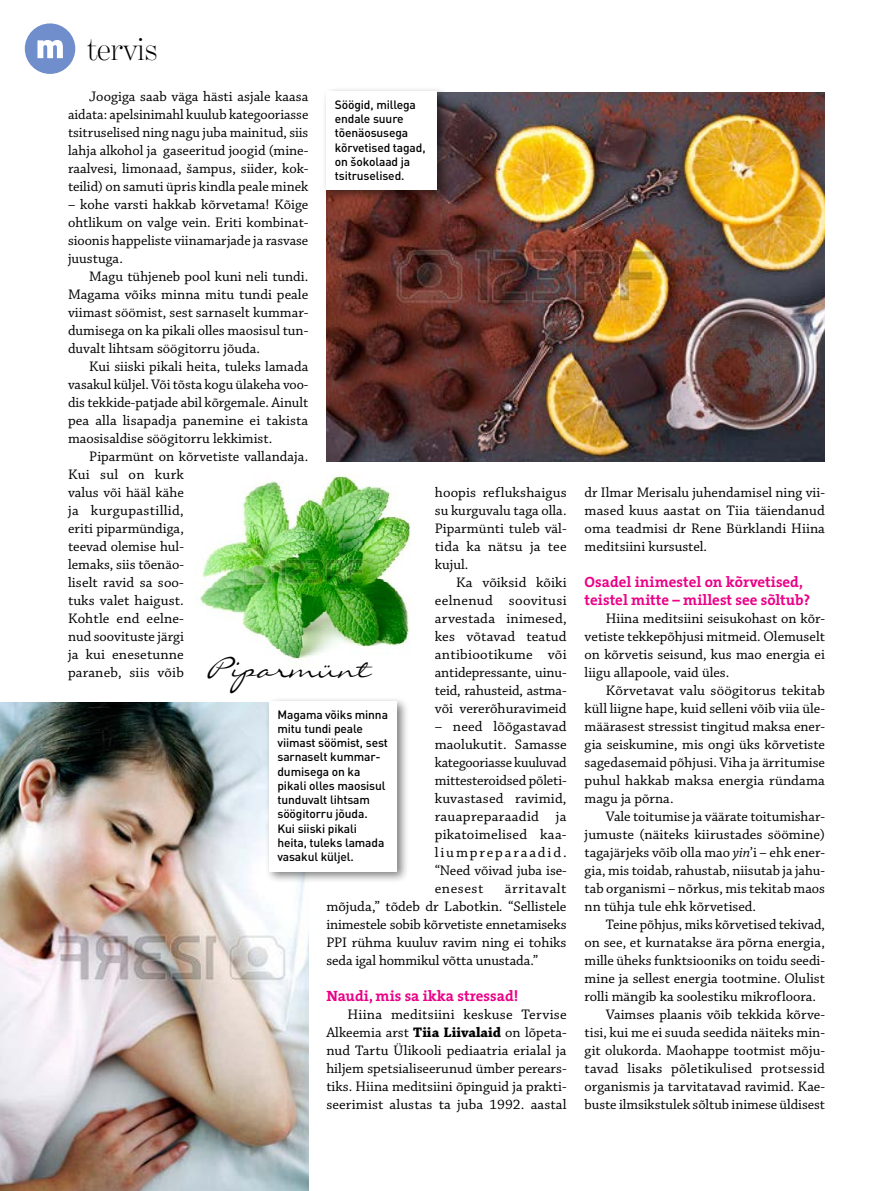
<style>
.page{position:relative;width:893px;height:1191px;background:#fff}
.page>*{position:absolute;margin:0;border:0;box-sizing:border-box;transform-origin:0 0}
.t1{font:300 34.5px "Benton Mod Disp";color:#000}
.t2{font:25.5px "Liorah BT";color:#000}
.t3{font:700 15px/18px "The Serif";color:#eb0087}
.t4{font:14.55px/18px "Chaparral Pro";color:#000;text-align:justify}
.t5{font:500 12px/14.2px "DIN Pro";letter-spacing:-.01em;color:#000}
.s1{font-weight:700}
.s2{font-style:italic}
</style>
<div class="page">
<svg style="left:25px;top:23px;width:50px;height:51px"></svg>
<img style="left:326px;top:92px;width:499px;height:370px">
<div style="left:322px;top:87px;width:127px;height:115px;background:#000;opacity:.5"></div>
<div style="left:326px;top:91px;width:111px;height:99px;background:#fff"></div>
<img style="left:0;top:702px;width:308px;height:489px">
<div style="left:264px;top:696px;width:145px;height:188px;background:#000;opacity:.5"></div>
<div style="left:269px;top:701px;width:127px;height:170px;background:#fff"></div>
<img style="left:200px;top:474px;width:210px;height:185px">
<h1 class="t1" style="left:87px;top:30px;width:72px">tervis</h1>
<p class="t4" style="left:68px;top:88px;width:242px;text-indent:21px">Joogiga saab väga hästi asjale kaasa aidata: apelsinimahl kuulub kategooriasse tsitruselised ning nagu juba mainitud, siis lahja alkohol ja gaseeritud joogid (mine&shy;raalvesi, limonaad, šampus, siider, kok&shy;teilid) on samuti üpris kindla peale minek</p>
<p class="t4" style="left:68px;top:196px;width:242px">– kohe varsti hakkab kõrvetama! Kõige ohtlikum on valge vein. Eriti kombinat&shy;sioonis happeliste viinamarjade ja rasvase juustuga.</p>
<p class="t4" style="left:68px;top:268px;width:242px;text-indent:21px">Magu tühjeneb pool kuni neli tundi.<br>Magama võiks minna mitu tundi peale viimast söömist, sest sarnaselt kummar&shy;dumisega on ka pikali olles maosisul tun&shy;duvalt lihtsam söögitorru jõuda.</p>
<p class="t4" style="left:68px;top:358px;width:242px;text-indent:21px">Kui siiski pikali heita, tuleks lamada vasakul küljel. Või tõsta kogu ülakeha voo&shy;dis tekkide-patjade abil kõrgemale. Ainult pea alla lisapadja panemine ei takista maosisaldise söögitorru lekkimist.</p>
<p class="t4" style="left:68px;top:448px;width:242px;text-align:left;text-indent:21px">Piparmünt on kõrvetiste vallandaja.<br>Kui sul on kurk<br>valus või hääl kähe<br>ja kurgupastillid,<br>eriti piparmündiga,<br>teevad olemise hul-<br>lemaks, siis tõenäo-<br>liselt ravid sa soo-<br>tuks valet haigust.<br>Kohtle end eelne-<br>nud soovituste järgi<br>ja kui enesetunne<br>paraneb, siis võib</p>
<p class="t5" style="left:335px;top:97px;width:92px">Söögid, millega endale suure tõenäosusega kõrvetised tagad, on šokolaad ja tsitruselised.</p>
<p class="t4" style="left:435px;top:484px;width:133px">hoopis reflukshaigus su kurguvalu taga olla.<br>Piparmünti tuleb väl&shy;tida ka nätsu ja tee kujul.</p>
<p class="t4" style="left:435px;top:574px;width:133px;text-indent:21px">Ka võiksid kõiki eelnenud soovitusi arvestada inimesed, kes võtavad teatud antibiootikume või antidepressante, uinu&shy;teid, rahusteid, astma&shy;või vererõhuravimeid</p>
<p class="t4" style="left:435px;top:718px;width:133px">– need lõõgastavad maolukutit. Samasse kategooriasse kuuluvad mittesteroidsed põleti&shy;kuvastased ravimid, rauapreparaadid ja pikatoimelised kaa&shy;liumpreparaadid. “Need võivad juba ise&shy;enesest</p>
<h2 class="t2" style="left:207px;top:653px;width:165px">P iparmünt</h2>
<p class="t5" style="left:277px;top:706px;width:112px">Magama võiks minna mitu tundi peale viimast söömist, sest sarnaselt kummar&shy;dumisega on ka pikali olles maosisul tunduvalt lihtsam söögitorru jõuda.<br>Kui siiski pikali heita, tuleks lamada vasakul küljel.</p>
<p class="t4" style="left:326px;top:880px;width:242px;text-indent:179px">ärritavalt mõjuda,” tõdeb dr Labotkin. “Sellistele inimestele sobib kõrvetiste ennetamiseks PPI rühma kuuluv ravim ning ei tohiks seda igal hommikul võtta unustada.”</p>
<p class="t3" style="left:326px;top:986px;width:194px">Naudi, mis sa ikka stressad!</p>
<p class="t4" style="left:326px;top:1006px;width:242px;text-indent:21px">Hiina meditsiini keskuse Tervise Alkeemia arst <span class="s1">Tiia Liivalaid</span> on lõpeta&shy;nud Tartu Ülikooli pediaatria erialal ja hiljem spetsialiseerunud ümber perears&shy;tiks. Hiina meditsiini õpinguid ja prakti&shy;seerimist alustas ta juba 1992. aastal</p>
<p class="t4" style="left:585px;top:484px;width:242px">dr Ilmar Merisalu juhendamisel ning vii&shy;mased kuus aastat on Tiia täiendanud oma teadmisi dr Rene Bürklandi Hiina meditsiini kursustel.</p>
<p class="t3" style="left:585px;top:572px;width:227px">Osadel inimestel on kõrvetised, teistel mitte – millest see sõltub?</p>
<p class="t4" style="left:585px;top:610px;width:242px;text-indent:21px">Hiina meditsiini seisukohast on kõr&shy;vetiste tekkepõhjusi mitmeid. Olemuselt on kõrvetis seisund, kus mao energia ei liigu allapoole, vaid üles.</p>
<p class="t4" style="left:585px;top:682px;width:242px;text-indent:21px">Kõrvetavat valu söögitorus tekitab küll liigne hape, kuid selleni võib viia üle&shy;määrasest stressist tingitud maksa ener&shy;gia seiskumine, mis ongi üks kõrvetiste sagedasemaid põhjusi. Viha ja ärritumise puhul hakkab maksa energia ründama magu ja põrna.</p>
<p class="t4" style="left:585px;top:808px;width:242px;text-indent:21px">Vale toitumise ja väärate toitumishar&shy;jumuste (näiteks kiirustades söömine) tagajärjeks võib olla mao <span class="s2">yin</span>’i – ehk ener&shy;gia, mis toidab, rahustab, niisutab ja jahu&shy;tab organismi – nõrkus, mis tekitab maos nn tühja tule ehk kõrvetised.</p>
<p class="t4" style="left:606px;top:916px;width:221px">Teine põhjus, miks kõrvetised tekivad,</p>
<p class="t4" style="left:585px;top:934px;width:242px">on see, et kurnatakse ära põrna energia,</p>
<p class="t4" style="left:585px;top:952px;width:242px">mille üheks funktsiooniks on toidu seedi-</p>
<p class="t4" style="left:585px;top:970px;width:242px">mine ja sellest energia tootmine. Olulist</p>
<p class="t4" style="left:585px;top:988px;width:233px">rolli mängib ka soolestiku mikrofloora.</p>
<p class="t4" style="left:606px;top:1006px;width:221px">Vaimses plaanis võib tekkida kõrve-</p>
<p class="t4" style="left:585px;top:1024px;width:242px">tisi, kui me ei suuda seedida näiteks min-</p>
<p class="t4" style="left:585px;top:1042px;width:242px">git olukorda. Maohappe tootmist mõju-</p>
<p class="t4" style="left:585px;top:1060px;width:242px">tavad lisaks põletikulised protsessid</p>
<p class="t4" style="left:585px;top:1078px;width:242px">organismis ja tarvitatavad ravimid. Kae-</p>
<p class="t4" style="left:585px;top:1096px;width:242px">buste ilmsikstulek sõltub inimese üldisest</p>
</div>
